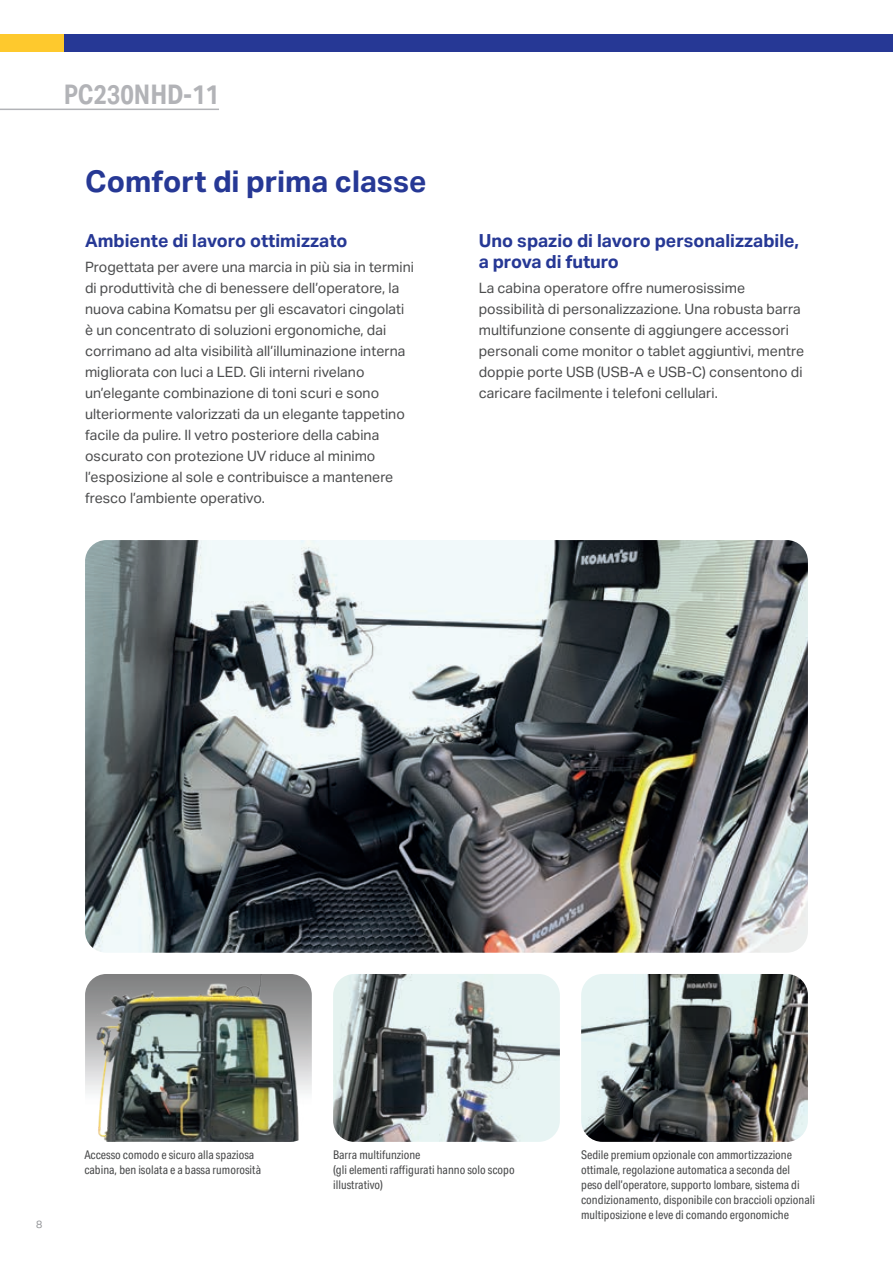
<style>
.page{position:relative;width:893px;height:1263px;background:#fff}
.page>*{position:absolute;margin:0;border:0;box-sizing:border-box;transform-origin:0 0}
.t1{font:700 30px "Aktiv Grotesk";color:#263895}
.t2{font:700 27px "Aktiv Grotesk Cd";color:#b2b3b7}
.t3{font:700 18px/21px "Aktiv Grotesk";color:#263895}
.t4{font:14.25px/21px "Aktiv Grotesk";color:#4b4c4d}
.t5{font:12px/15px "Aktiv Grotesk Cd";color:#4b4c4d}
.t6{font:10.5px "Aktiv Grotesk";color:#939598}
</style>
<div class="page">
<img style="left:85px;top:983px;width:227px;height:110px">
<img style="left:333px;top:974px;width:227px;height:168px">
<img style="left:89px;top:974px;width:219px;height:168px">
<img style="left:85px;top:540px;width:723px;height:413px">
<img style="left:581px;top:974px;width:227px;height:168px">
<hr style="left:0;top:109px;width:219px;height:1px;background:#b2b3b7">
<div style="left:0;top:34px;width:143px;height:17px;background:#fec92d"></div>
<div style="left:64px;top:34px;width:829px;height:17px;background:#263895"></div>
<h2 class="t2" style="left:64px;top:79px;width:157px">PC230NHD-11</h2>
<h1 class="t1" style="left:85px;top:164px;width:343px">Comfort di prima classe</h1>
<p class="t3" style="left:85px;top:230px;width:264px">Ambiente di lavoro ottimizzato</p>
<p class="t4" style="left:85px;top:257px;width:331px">Progettata per avere una marcia in più sia in termini di produttività che di benessere dell’operatore, la nuova cabina Komatsu per gli escavatori cingolati è un concentrato di soluzioni ergonomiche, dai corrimano ad alta visibilità all’illuminazione interna migliorata con luci a LED. Gli interni rivelano un’elegante combinazione di toni scuri e sono ulteriormente valorizzati da un elegante tappetino facile da pulire. Il vetro posteriore della cabina oscurato con protezione UV riduce al minimo l’esposizione al sole e contribuisce a mantenere fresco l’ambiente operativo.</p>
<p class="t3" style="left:479px;top:230px;width:322px">Uno spazio di lavoro personalizzabile, a prova di futuro</p>
<p class="t4" style="left:479px;top:278px;width:327px">La cabina operatore offre numerosissime possibilità di personalizzazione. Una robusta barra multifunzione consente di aggiungere accessori personali come monitor o tablet aggiuntivi, mentre doppie porte USB (USB-A e USB-C) consentono di caricare facilmente i telefoni cellulari.</p>
<p class="t6" style="left:36px;top:1218px;width:8px">8</p>
<p class="t5" style="left:84px;top:1147px;width:178px">Accesso comodo e sicuro alla spaziosa cabina, ben isolata e a bassa rumorosità</p>
<p class="t5" style="left:581px;top:1147px;width:235px">Sedile premium opzionale con ammortizzazione ottimale, regolazione automatica a seconda del<br>peso dell’operatore, supporto lombare, sistema di condizionamento, disponibile con braccioli opzionali multiposizione e leve di comando ergonomiche</p>
<p class="t5" style="left:333px;top:1147px;width:183px">Barra multifunzione<br>(gli elementi raffigurati hanno solo scopo illustrativo)</p>
</div>
